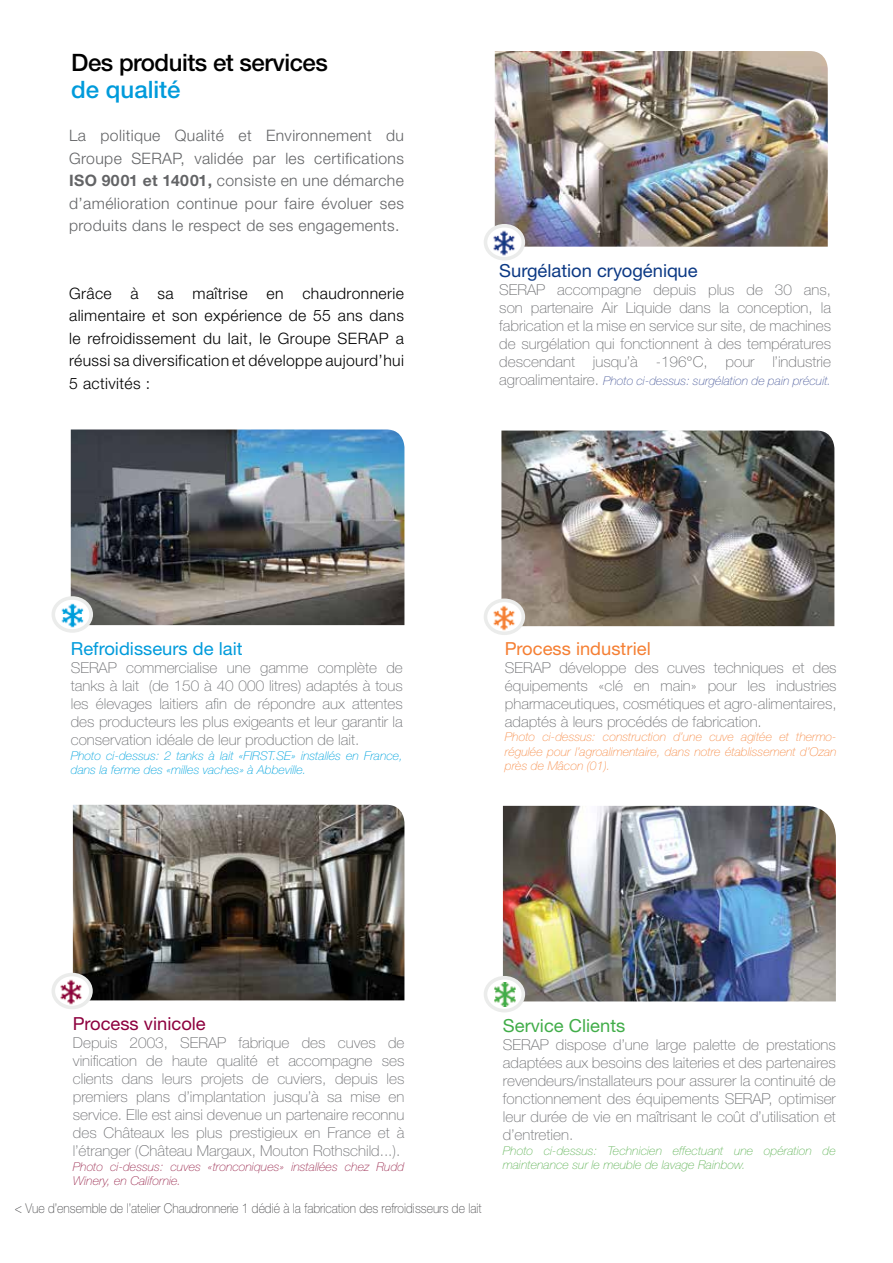
<style>
.page{position:relative;width:893px;height:1263px;background:#fff}
.page>*{position:absolute;margin:0;border:0;box-sizing:border-box;transform-origin:0 0}
.t1{font:500 24px "Helvetica Neue CE";letter-spacing:-.02em;color:#000}
.t2{font:500 24px "Helvetica Neue CE";color:#009bdb}
.t3{font:18px "Helvetica Neue CE";color:#0c3984}
.t4{font:18px "Helvetica Neue CE";color:#009bdb}
.t5{font:18px "Helvetica Neue CE";color:#f57f33}
.t6{font:18px "Helvetica Neue CE";color:#8d003e}
.t7{font:18px "Helvetica Neue CE";color:#41ad49}
.t8{font:300 15.75px/22.5px "Helvetica Neue CE";letter-spacing:.025em;color:#636466;text-align:justify}
.t9{font:300 15.75px/22.5px "Helvetica Neue CE";letter-spacing:.025em;color:#000;text-align:justify}
.t10{font:100 15px/18px "Helvetica Neue CE";color:#6d6e71;text-align:justify}
.t11{font:100 13.5px "Helvetica Neue CE";color:#4d4d4f;scale:.9 1}
.t12{font:italic 100 12.15px/14.5px "Helvetica Neue CE";color:#f7904e;text-align:justify}
.t13{font:italic 100 12.15px/14.5px "Helvetica Neue CE";color:#00a4de}
.t14{font:italic 100 12.15px/14.5px "Helvetica Neue CE";color:#66b65d}
.t15{font:italic 100 12.15px/14.5px "Helvetica Neue CE";color:#9c2d52}
.t16{font:italic 100 12.15px "Helvetica Neue CE";color:#52619e}
.s1{font-weight:700}
.s2{font-style:normal;font-size:15px;color:#6d6e71}
</style>
<div class="page">
<img style="left:71px;top:429px;width:333px;height:196px">
<img style="left:57px;top:598px;width:34px;height:30px">
<div style="left:52px;top:596px;width:41px;height:37px;border:4px solid #ebeceb;border-radius:50%"></div>
<img style="left:73px;top:805px;width:331px;height:195px">
<img style="left:55px;top:974px;width:35px;height:33px">
<div style="left:52px;top:973px;width:41px;height:36px;border:4px solid #ebeceb;border-radius:50%"></div>
<img style="left:495px;top:51px;width:333px;height:196px">
<img style="left:487px;top:226px;width:36px;height:33px">
<div style="left:484px;top:224px;width:41px;height:36px;border:4px solid #ebeceb;border-radius:50%"></div>
<img style="left:501px;top:431px;width:333px;height:195px">
<img style="left:489px;top:600px;width:34px;height:32px">
<div style="left:484px;top:598px;width:41px;height:37px;border:4px solid #ebeceb;border-radius:50%"></div>
<img style="left:503px;top:806px;width:333px;height:195px">
<svg style="left:485px;top:978px;width:38px;height:33px"></svg>
<img style="left:494px;top:983px;width:22px;height:23px">
<div style="left:484px;top:976px;width:41px;height:36px;border:4px solid #ebeceb;border-radius:50%"></div>
<h1 class="t1" style="left:71px;top:48px;width:258px">Des produits et services</h1>
<h1 class="t2" style="left:71px;top:75px;width:111px">de qualité</h1>
<p class="t8" style="left:69px;top:124px;width:336px">La politique Qualité et Environnement du Groupe SERAP, validée par les certifications <span class="s1">ISO 9001 et 14001,</span> consiste en une démarche d’amélioration continue pour faire évoluer ses produits dans le respect de ses engagements.</p>
<p class="t9" style="left:69px;top:282px;width:336px">Grâce à sa maîtrise en chaudronnerie alimentaire et son expérience de 55 ans dans le refroidissement du lait, le Groupe SERAP a réussi sa diversification et développe aujourd’hui 5 activités :</p>
<p class="t3" style="left:499px;top:260px;width:200px">Surgélation cryogénique</p>
<p class="t10" style="left:499px;top:281px;width:333px">SERAP accompagne depuis plus de 30 ans, son partenaire Air Liquide dans la conception, la fabrication et la mise en service sur site, de machines de surgélation qui fonctionnent à des températures descendant jusqu’à -196°C, pour l’industrie</p>
<p class="t16" style="left:499px;top:374px;width:333px"><span class="s2">agroalimentaire.</span> Photo ci-dessus: surgélation de pain précuit.</p>
<p class="t4" style="left:71px;top:638px;width:173px">Refroidisseurs de lait</p>
<p class="t10" style="left:71px;top:659px;width:334px">SERAP commercialise une gamme complète de tanks à lait (de 150 à 40 000 litres) adaptés à tous les élevages laitiers afin de répondre aux attentes des producteurs les plus exigeants et leur garantir la conservation idéale de leur production de lait.</p>
<p class="t13" style="left:71px;top:748px;width:333px">Photo ci-dessus: 2 tanks à lait «FIRST.SE» installés en France, dans la ferme des «milles vaches» à Abbeville.</p>
<p class="t5" style="left:505px;top:637px;width:147px">Process industriel</p>
<p class="t10" style="left:505px;top:659px;width:333px">SERAP développe des cuves techniques et des équipements «clé en main» pour les industries pharmaceutiques, cosmétiques et agro-alimentaires, adaptés à leurs procédés de fabrication.</p>
<p class="t12" style="left:505px;top:730px;width:333px">Photo ci-dessus: construction d’une cuve agitée et thermo&shy;régulée pour l’agroalimentaire, dans notre établissement d’Ozan près de Mâcon (01).</p>
<p class="t6" style="left:73px;top:1013px;width:134px">Process vinicole</p>
<p class="t10" style="left:73px;top:1034px;width:333px">Depuis 2003, SERAP fabrique des cuves de vinification de haute qualité et accompagne ses clients dans leurs projets de cuviers, depuis les premiers plans d’implantation jusqu’à sa mise en service. Elle est ainsi devenue un partenaire reconnu des Châteaux les plus prestigieux en France et à l’étranger (Château Margaux, Mouton Rothschild...).</p>
<p class="t15" style="left:73px;top:1159px;width:333px">Photo ci-dessus: cuves «tronconiques» installées chez Rudd<br>Winery, en Californie.</p>
<p class="t11" style="left:15px;top:1201px;width:520px">&lt; Vue d’ensemble de l’atelier Chaudronnerie 1 dédié à la fabrication des refroidisseurs de lait</p>
<p class="t7" style="left:503px;top:1015px;width:124px">Service Clients</p>
<p class="t10" style="left:503px;top:1036px;width:334px">SERAP dispose d’une large palette de prestations adaptées aux besoins des laiteries et des partenaires revendeurs/installateurs pour assurer la continuité de fonctionnement des équipements SERAP, optimiser leur durée de vie en maîtrisant le coût d’utilisation et d’entretien.</p>
<p class="t14" style="left:503px;top:1143px;width:334px">Photo ci-dessus: Technicien effectuant une opération de maintenance sur le meuble de lavage Rainbow.</p>
</div>
